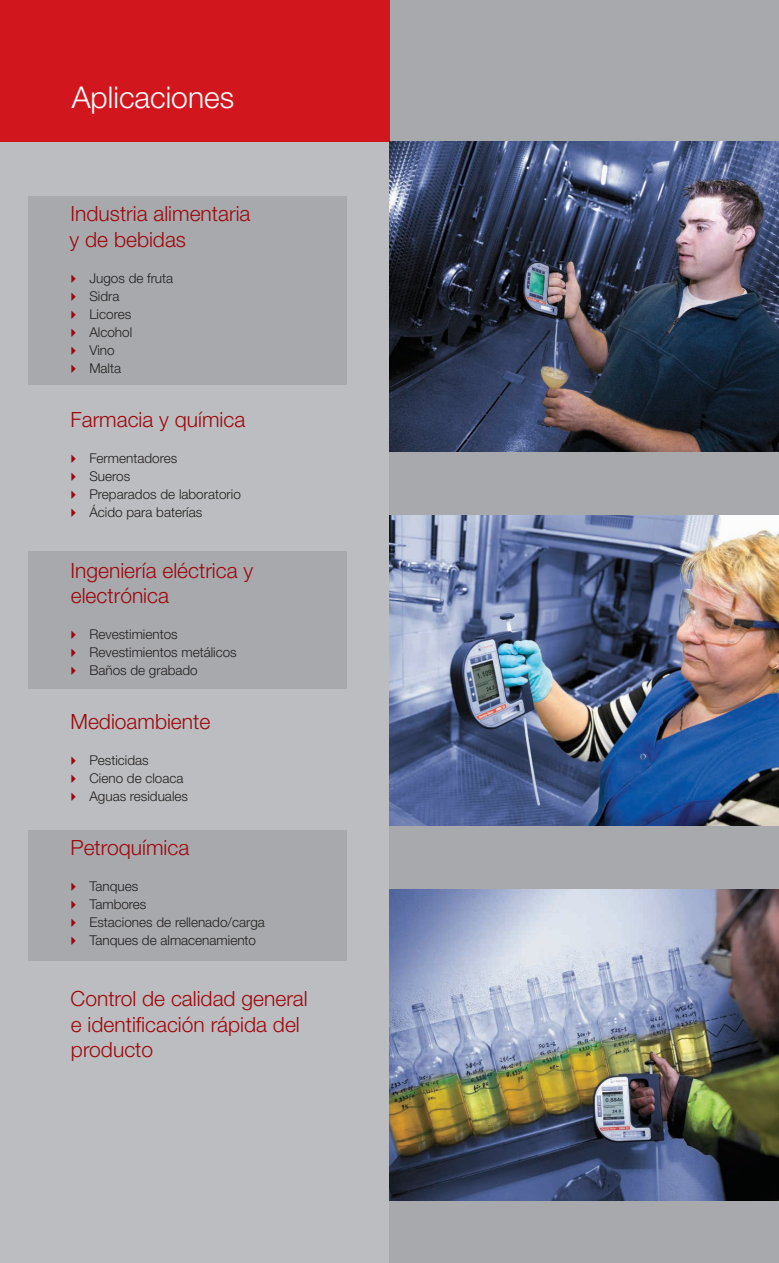
<style>
.page{position:relative;width:779px;height:1263px;background:#fff}
.page>*{position:absolute;margin:0;border:0;box-sizing:border-box;transform-origin:0 0}
.t1{font:300 30px "Helvetica Neue LT";color:#fff}
.t2{font:300 21px/25.2px "Helvetica Neue LT";color:#9d070d}
.t3{font:300 13.5px "Helvetica Neue LT";color:#231f20}
.s1{color:#9d070d}
</style>
<div class="page">
<div style="left:0;top:0;width:389px;height:1263px;background:#bcbdc0"></div>
<div style="left:389px;top:0;width:389px;height:1263px;background:#a8a9ad"></div>
<div style="left:0;top:0;width:389px;height:141px;background:#d2161e"></div>
<img style="left:389px;top:141px;width:389px;height:311px">
<img style="left:389px;top:516px;width:389px;height:310px">
<img style="left:389px;top:890px;width:389px;height:310px">
<div style="left:29px;top:196px;width:318px;height:189px;background:#a8a9ad"></div>
<div style="left:29px;top:551px;width:318px;height:137px;background:#a8a9ad"></div>
<div style="left:29px;top:830px;width:318px;height:130px;background:#a8a9ad"></div>
<svg style="left:778px;top:0;width:1px;height:1263px"></svg>
<h1 class="t1" style="left:72px;top:79px;width:164px">Aplicaciones</h1>
<h2 class="t2" style="left:70px;top:201px;width:182px">Industria alimentaria y de bebidas</h2>
<p class="t3" style="left:66px;top:270px;width:108px"><span class="s1">✔</span> Jugos de fruta</p>
<p class="t3" style="left:66px;top:288px;width:54px"><span class="s1">✔</span> Sidra</p>
<p class="t3" style="left:66px;top:306px;width:66px"><span class="s1">✔</span> Licores</p>
<p class="t3" style="left:66px;top:324px;width:67px"><span class="s1">✔</span> Alcohol</p>
<p class="t3" style="left:66px;top:342px;width:50px"><span class="s1">✔</span> Vino</p>
<p class="t3" style="left:66px;top:360px;width:56px"><span class="s1">✔</span> Malta</p>
<h2 class="t2" style="left:70px;top:406px;width:176px">Farmacia y química</h2>
<p class="t3" style="left:66px;top:450px;width:112px"><span class="s1">✔</span> Fermentadores</p>
<p class="t3" style="left:66px;top:468px;width:65px"><span class="s1">✔</span> Sueros</p>
<p class="t3" style="left:66px;top:486px;width:176px"><span class="s1">✔</span> Preparados de laboratorio</p>
<p class="t3" style="left:66px;top:504px;width:137px"><span class="s1">✔</span> Ácido para baterías</p>
<h2 class="t2" style="left:71px;top:557px;width:184px">Ingeniería eléctrica y electrónica</h2>
<p class="t3" style="left:66px;top:626px;width:113px"><span class="s1">✔</span> Revestimientos</p>
<p class="t3" style="left:66px;top:644px;width:172px"><span class="s1">✔</span> Revestimientos metálicos</p>
<p class="t3" style="left:66px;top:662px;width:133px"><span class="s1">✔</span> Baños de grabado</p>
<h2 class="t2" style="left:70px;top:709px;width:141px">Medioambiente</h2>
<p class="t3" style="left:66px;top:752px;width:84px"><span class="s1">✔</span> Pesticidas</p>
<p class="t3" style="left:66px;top:770px;width:118px"><span class="s1">✔</span> Cieno de cloaca</p>
<p class="t3" style="left:66px;top:788px;width:123px"><span class="s1">✔</span> Aguas residuales</p>
<h2 class="t2" style="left:70px;top:835px;width:120px">Petroquímica</h2>
<p class="t3" style="left:66px;top:878px;width:73px"><span class="s1">✔</span> Tanques</p>
<p class="t3" style="left:66px;top:896px;width:81px"><span class="s1">✔</span> Tambores</p>
<p class="t3" style="left:66px;top:914px;width:200px"><span class="s1">✔</span> Estaciones de rellenado/carga</p>
<p class="t3" style="left:66px;top:932px;width:191px"><span class="s1">✔</span> Tanques de almacenamiento</p>
<h2 class="t2" style="left:70px;top:986px;width:238px">Control de calidad general e identificación rápida del producto</h2>
</div>
